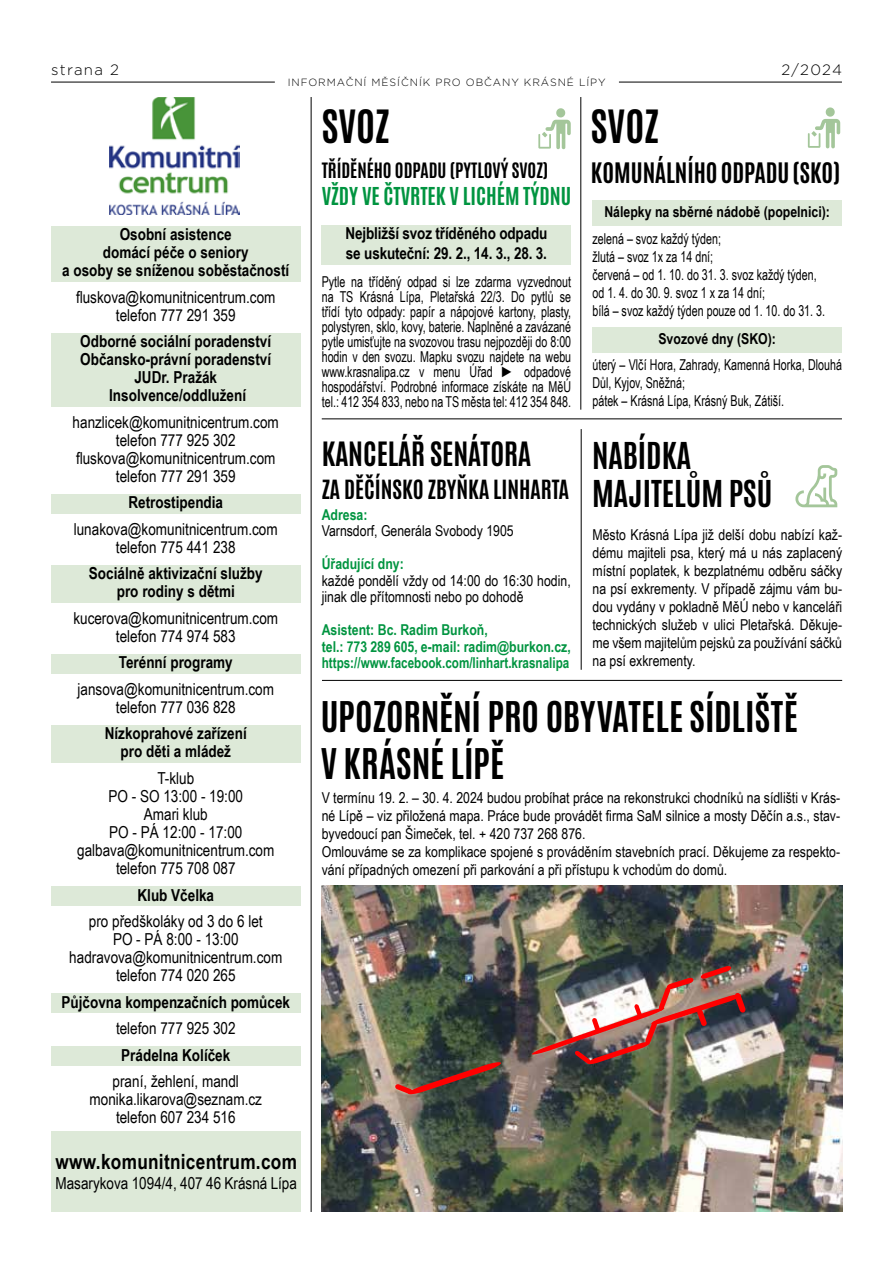
<style>
.page{position:relative;width:893px;height:1263px;background:#fff}
.page>*{position:absolute;margin:0;border:0;box-sizing:border-box;transform-origin:0 0}
.t1{font:39px "Antonio";color:#000}
.t2{font:36px/46.5px "Antonio";color:#000}
.t3{font:31.5px/37.8px "Antonio";color:#000}
.t4{font:28.5px "Antonio";color:#000}
.t5{font:24px "Antonio";color:#000}
.t6{font:22.5px "Antonio";color:#000}
.t7{font:21px "Antonio";color:#009440}
.t8{font:700 21px "Arial Narrow";letter-spacing:.015em;color:#000}
.t9{font:18px "Antonio";color:#000}
.t10{font:16.5px/18px "Arial Narrow";color:#000;text-align:center}
.t11{font:700 16.5px/18px "Arial Narrow";color:#000;text-align:center}
.t12{font:15px/18px "Arial Narrow";color:#000}
.t13{font:15px/15px "Arial Narrow";color:#000;scale:.87 1}
.t14{font:700 15px/16.5px "Arial Narrow";color:#009440}
.t15{font:700 15px "Arial Narrow";color:#000}
.t16{font:300 15px "Gotham Light CE";letter-spacing:.085em;color:#000}
.t17{font:300 10.5px "Gotham Light CE";letter-spacing:.09em;color:#000}
</style>
<div class="page">
<hr style="left:51px;top:82px;width:224px;height:1px;background:#000">
<hr style="left:619px;top:82px;width:223px;height:1px;background:#000">
<img style="left:110px;top:97px;width:129px;height:118px">
<div style="left:51px;top:1131px;width:250px;height:81px;background:#dde9d8"></div>
<svg style="left:808px;top:107px;width:32px;height:41px"></svg>
<div style="left:592px;top:200px;width:250px;height:25px;background:#dde9d8"></div>
<div style="left:592px;top:327px;width:250px;height:25px;background:#dde9d8"></div>
<svg style="left:795px;top:465px;width:42px;height:42px"></svg>
<svg style="left:538px;top:108px;width:33px;height:41px"></svg>
<div style="left:322px;top:225px;width:249px;height:20px;background:#dde9d8"></div>
<div style="left:322px;top:245px;width:249px;height:19px;background:#dde9d8"></div>
<div style="left:51px;top:226px;width:249px;height:20px;background:#dde9d8"></div>
<div style="left:51px;top:244px;width:249px;height:38px;background:#dde9d8"></div>
<div style="left:51px;top:333px;width:249px;height:20px;background:#dde9d8"></div>
<div style="left:51px;top:351px;width:249px;height:20px;background:#dde9d8"></div>
<div style="left:51px;top:369px;width:249px;height:20px;background:#dde9d8"></div>
<div style="left:51px;top:387px;width:249px;height:20px;background:#dde9d8"></div>
<div style="left:51px;top:494px;width:249px;height:20px;background:#dde9d8"></div>
<div style="left:51px;top:565px;width:249px;height:20px;background:#dde9d8"></div>
<div style="left:51px;top:583px;width:249px;height:20px;background:#dde9d8"></div>
<div style="left:51px;top:654px;width:249px;height:20px;background:#dde9d8"></div>
<div style="left:51px;top:725px;width:249px;height:20px;background:#dde9d8"></div>
<div style="left:51px;top:743px;width:249px;height:20px;background:#dde9d8"></div>
<div style="left:51px;top:886px;width:249px;height:20px;background:#dde9d8"></div>
<div style="left:51px;top:993px;width:249px;height:20px;background:#dde9d8"></div>
<div style="left:51px;top:1046px;width:249px;height:20px;background:#dde9d8"></div>
<hr style="left:311px;top:97px;width:1px;height:1115px;background:#000">
<hr style="left:322px;top:680px;width:520px;height:1px;background:#000">
<hr style="left:322px;top:418px;width:520px;height:1px;background:#000">
<hr style="left:581px;top:429px;width:1px;height:241px;background:#000">
<hr style="left:580px;top:97px;width:1px;height:313px;background:#000">
<img style="left:322px;top:885px;width:520px;height:327px">
<svg style="left:395px;top:1061px;width:106px;height:34px;background:#624238"></svg>
<img style="left:531px;top:966px;width:215px;height:99px">
<p class="t16" style="left:51px;top:61px;width:70px">strana 2</p>
<p class="t16" style="left:781px;top:61px;width:62px">2/2024</p>
<p class="t17" style="left:288px;top:76px;width:319px">INFORMAČNÍ MĚSÍČNÍK PRO OBČANY KRÁSNÉ LÍPY</p>
<p class="t11" style="left:62px;top:225px;width:229px">Osobní asistence<br>domácí péče o seniory<br>a osoby se sníženou soběstačností</p>
<p class="t10" style="left:76px;top:287px;width:201px">fluskova@komunitnicentrum.com telefon 777 291 359</p>
<p class="t11" style="left:80px;top:332px;width:192px">Odborné sociální poradenství<br>Občansko-právní poradenství<br>JUDr. Pražák<br>Insolvence/oddlužení</p>
<p class="t10" style="left:73px;top:412px;width:208px">hanzlicek@komunitnicentrum.com telefon 777 925 302 fluskova@komunitnicentrum.com telefon 777 291 359</p>
<p class="t11" style="left:128px;top:493px;width:96px">Retrostipendia</p>
<p class="t10" style="left:74px;top:519px;width:205px">lunakova@komunitnicentrum.com telefon 775 441 238</p>
<p class="t11" style="left:89px;top:564px;width:175px">Sociálně aktivizační služby pro rodiny s dětmi</p>
<p class="t10" style="left:73px;top:608px;width:206px">kucerova@komunitnicentrum.com telefon 774 974 583</p>
<p class="t11" style="left:119px;top:653px;width:116px">Terénní programy</p>
<p class="t10" style="left:78px;top:679px;width:198px">jansova@komunitnicentrum.com telefon 777 036 828</p>
<p class="t11" style="left:105px;top:724px;width:144px">Nízkoprahové zařízení pro děti a mládež</p>
<p class="t10" style="left:77px;top:768px;width:199px">T-klub<br>PO - SO 13:00 - 19:00<br>Amari klub<br>PO - PÁ 12:00 - 17:00 galbava@komunitnicentrum.com telefon 775 708 087</p>
<p class="t11" style="left:137px;top:885px;width:78px">Klub Včelka</p>
<p class="t10" style="left:69px;top:911px;width:214px">pro předškoláky od 3 do 6 let<br>PO - PÁ 8:00 - 13:00 hadravova@komunitnicentrum.com telefon 774 020 265</p>
<p class="t11" style="left:62px;top:992px;width:230px">Půjčovna kompenzačních pomůcek</p>
<p class="t10" style="left:116px;top:1018px;width:121px">telefon 777 925 302</p>
<p class="t11" style="left:121px;top:1045px;width:111px">Prádelna Kolíček</p>
<p class="t10" style="left:90px;top:1071px;width:174px">praní, žehlení, mandl monika.likarova@seznam.cz telefon 607 234 516</p>
<h3 class="t8" style="left:56px;top:1146px;width:243px">www.komunitnicentrum.com</h3>
<p class="t10" style="left:56px;top:1174px;width:243px">Masarykova 1094/4, 407 46 Krásná Lípa</p>
<h1 class="t1" style="left:322px;top:98px;width:69px">SVOZ</h1>
<p class="t9" style="left:322px;top:158px;width:228px">TŘÍDĚNÉHO ODPADU (PYTLOVÝ SVOZ)</p>
<h3 class="t7" style="left:322px;top:181px;width:251px">VŽDY VE ČTVRTEK V LICHÉM TÝDNU</h3>
<p class="t11" style="left:346px;top:223px;width:203px;line-height:19.8px;text-align:left">Nejbližší svoz tříděného odpadu se uskuteční: 29. 2., 14. 3., 28. 3.</p>
<p class="t13" style="left:322px;top:273px;width:288px;text-align:justify">Pytle na tříděný odpad si lze zdarma vyzvednout na TS Krásná Lípa, Pletařská 22/3. Do pytlů se třídí tyto odpady: papír a nápojové kartony, plasty, polystyren, sklo, kovy, baterie. Naplněné a zavázané pytle umisťujte na svozovou trasu nejpozději do 8:00 hodin v den svozu. Mapku svozu najdete na webu www.krasnalipa.cz v menu Úřad ► odpadové hospodářství. Podrobné informace získáte na MěÚ tel.: 412 354 833, nebo na TS města tel: 412 354 848.</p>
<h3 class="t4" style="left:322px;top:433px;width:211px">KANCELÁŘ SENÁTORA</h3>
<h3 class="t6" style="left:322px;top:473px;width:249px">ZA DĚČÍNSKO ZBYŇKA LINHARTA</h3>
<p class="t14" style="left:322px;top:505px;width:47px">Adresa:</p>
<p class="t12" style="left:322px;top:521px;width:193px">Varnsdorf, Generála Svobody 1905</p>
<p class="t14" style="left:322px;top:555px;width:84px">Úřadující dny:</p>
<p class="t12" style="left:322px;top:572px;width:250px;line-height:16.5px">každé pondělí vždy od 14:00 do 16:30 hodin, jinak dle přítomnosti nebo po dohodě</p>
<p class="t14" style="left:322px;top:621px;width:250px">Asistent: Bc. Radim Burkoň,<br>tel.: 773 289 605, e-mail: radim@burkon.cz, https://www.facebook.com/linhart.krasnalipa</p>
<h1 class="t1" style="left:591px;top:98px;width:69px">SVOZ</h1>
<h3 class="t5" style="left:591px;top:155px;width:251px">KOMUNÁLNÍHO ODPADU (SKO)</h3>
<p class="t15" style="left:604px;top:200px;width:227px">Nálepky na sběrné nádobě (popelnici):</p>
<p class="t13" style="left:592px;top:229px;width:269px;line-height:18px">zelená – svoz každý týden;<br>žlutá – svoz 1x za 14 dní;<br>červená – od 1. 10. do 31. 3. svoz každý týden, od 1. 4. do 30. 9. svoz 1 x za 14 dní;<br>bílá – svoz každý týden pouze od 1. 10. do 31. 3.</p>
<p class="t15" style="left:658px;top:327px;width:119px">Svozové dny (SKO):</p>
<p class="t13" style="left:592px;top:356px;width:288px;line-height:18px">úterý – Vlčí Hora, Zahrady, Kamenná Horka, Dlouhá<br>Důl, Kyjov, Sněžná;<br>pátek – Krásná Lípa, Krásný Buk, Zátiší.</p>
<h3 class="t3" style="left:592px;top:437px;width:182px">NABÍDKA<br>MAJITELŮM PSŮ</h3>
<p class="t12" style="left:592px;top:525px;width:251px;text-align:justify">Město Krásná Lípa již delší dobu nabízí kaž&shy;dému majiteli psa, který má u nás zaplacený místní poplatek, k bezplatnému odběru sáčky na psí exkrementy. V případě zájmu vám bu&shy;dou vydány v pokladně MěÚ nebo v kanceláři technických služeb v ulici Pletařská. Děkuje&shy;me všem majitelům pejsků za používání sáčků na psí exkrementy.</p>
<h2 class="t2" style="left:321px;top:694px;width:479px">UPOZORNĚNÍ PRO OBYVATELE SÍDLIŠTĚ<br>V KRÁSNÉ LÍPĚ</h2>
<p class="t12" style="left:322px;top:788px;width:520px">V termínu 19. 2. – 30. 4. 2024 budou probíhat práce na rekonstrukci chodníků na sídlišti v Krás&shy;né Lípě – viz přiložená mapa. Práce bude provádět firma SaM silnice a mosty Děčín a.s., stav&shy;byvedoucí pan Šimeček, tel. + 420 737 268 876.<br>Omlouváme se za komplikace spojené s prováděním stavebních prací. Děkujeme za respekto&shy;vání případných omezení při parkování a při přístupu k vchodům do domů.</p>
</div>
